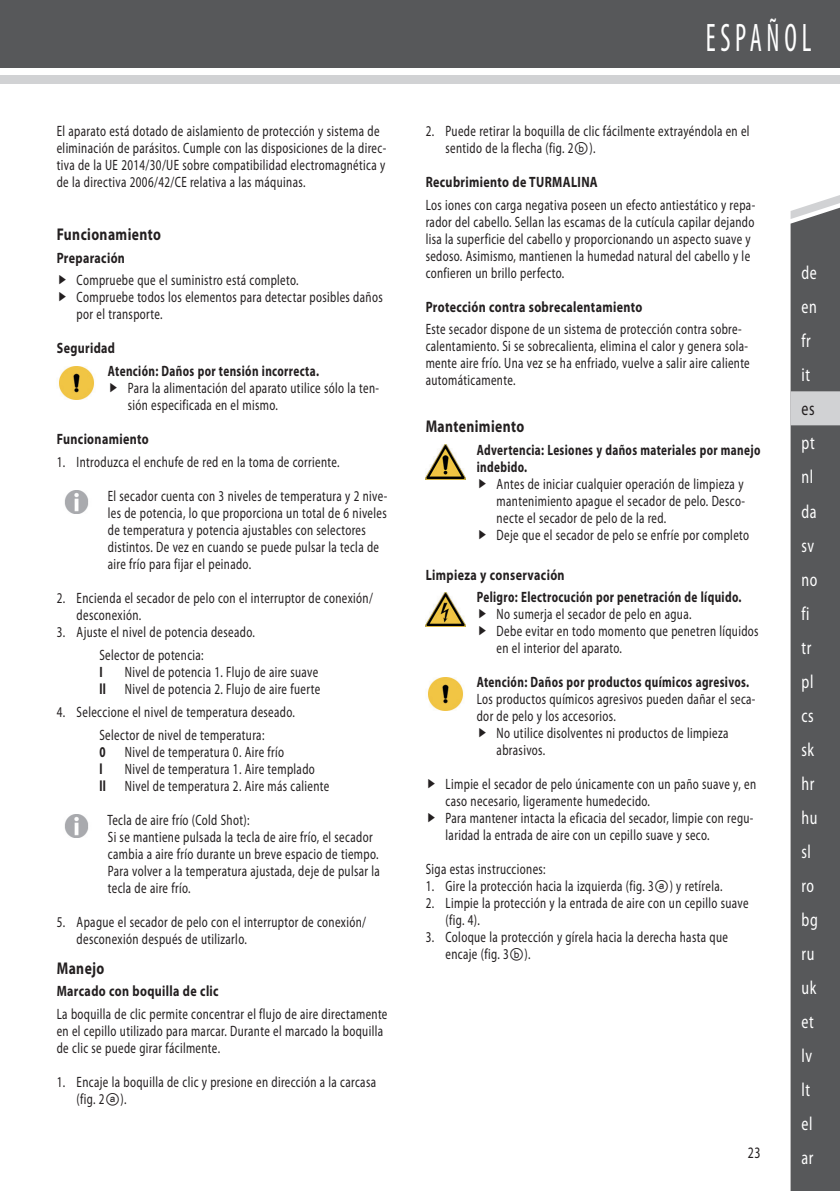
<style>
.page{position:relative;width:840px;height:1191px;background:#fff}
.page>*{position:absolute;margin:0;border:0;box-sizing:border-box;transform-origin:0 0}
.t1{font:condensed 40px "Myriad Pro";letter-spacing:.17em;color:#fff;scale:.7 1}
.t2{font:semi-condensed 19px/34px "Myriad Pro";letter-spacing:.03em;color:#fff;scale:.8 1}
.t3{font:semi-condensed 19px "Myriad Pro";color:#231f20;scale:.8 1}
.t4{font:700 17px "Myriad Pro";letter-spacing:.03em;color:#231f20;scale:.8 1}
.t5{font:semi-condensed 16px "Myriad Pro";color:#231f20;scale:.8 1}
.t6{font:semi-condensed 15px/17px "Myriad Pro";letter-spacing:.03em;color:#231f20;scale:.8 1}
.t7{font:700 semi-condensed 15px/17px "Myriad Pro";letter-spacing:.03em;color:#231f20;scale:.8 1}
.t8{font:700 15px "Myriad Pro";letter-spacing:.03em;color:#231f20;scale:.8 1}
.s1{font-family:"Arial Unicode MS";font-stretch:normal}
</style>
<div class="page">
<div style="left:0;top:0;width:839px;height:67px;background:#57585a"></div>
<div style="left:0;top:75px;width:839px;height:9px;background:#d1d2d4"></div>
<div style="left:790px;top:219px;width:49px;height:972px;background:#57585a"></div>
<svg style="left:790px;top:195px;width:49px;height:24px"></svg>
<div style="left:790px;top:391px;width:49px;height:34px;background:#d1d2d4"></div>
<img style="left:59px;top:366px;width:35px;height:34px">
<img style="left:64px;top:491px;width:25px;height:22px">
<img style="left:64px;top:815px;width:25px;height:22px">
<img style="left:425px;top:445px;width:40px;height:34px">
<img style="left:425px;top:592px;width:40px;height:34px">
<img style="left:428px;top:677px;width:35px;height:34px">
<p class="t6" style="left:57px;top:123px;width:413px">El aparato está dotado de aislamiento de protección y sistema de eliminación de parásitos. Cumple con las disposiciones de la direc&shy;tiva de la UE 2014/30/UE sobre compatibilidad electromagnética y de la directiva 2006/42/CE relativa a las máquinas.</p>
<p class="t4" style="left:57px;top:225px;width:132px">Funcionamiento</p>
<p class="t8" style="left:57px;top:249px;width:87px">Preparación</p>
<p class="t6" style="left:77px;top:272px;width:384px">Compruebe que el suministro está completo.<br>Compruebe todos los elementos para detectar posibles daños por el transporte.</p>
<p class="t8" style="left:57px;top:340px;width:74px">Seguridad</p>
<p class="t7" style="left:108px;top:363px;width:265px">Atención: Daños por tensión incorrecta.</p>
<p class="t6" style="left:128px;top:380px;width:315px">Para la alimentación del aparato utilice sólo la ten&shy;sión especificada en el mismo.</p>
<p class="t8" style="left:57px;top:431px;width:116px">Funcionamiento</p>
<p class="t6" style="left:57px;top:453px;width:355px">1. Introduzca el enchufe de red en la toma de corriente.</p>
<p class="t6" style="left:108px;top:487px;width:351px">El secador cuenta con 3 niveles de temperatura y 2 nive&shy;les de potencia, lo que proporciona un total de 6 niveles de temperatura y potencia ajustables con selectores distintos. De vez en cuando se puede pulsar la tecla de aire frío para fijar el peinado.</p>
<p class="t6" style="left:77px;top:589px;width:371px;text-indent:-20px">2. Encienda el secador de pelo con el interruptor de conexión/ desconexión.</p>
<p class="t6" style="left:57px;top:620px;width:249px;line-height:23px;text-align:center">3. Ajuste el nivel de potencia deseado.<br>Selector de potencia:</p>
<p class="t7" style="left:99px;top:663px;width:6px">I</p>
<p class="t6" style="left:125px;top:663px;width:243px">Nivel de potencia 1. Flujo de aire suave</p>
<p class="t7" style="left:99px;top:680px;width:10px">ll</p>
<p class="t6" style="left:125px;top:680px;width:245px">Nivel de potencia 2. Flujo de aire fuerte</p>
<p class="t6" style="left:99px;top:700px;width:246px;line-height:23px;text-indent:-43px">4. Seleccione el nivel de temperatura deseado.<br>Selector de nivel de temperatura:</p>
<p class="t7" style="left:99px;top:743px;width:9px">0</p>
<p class="t6" style="left:125px;top:743px;width:200px">Nivel de temperatura 0. Aire frío</p>
<p class="t7" style="left:99px;top:760px;width:5px">l</p>
<p class="t6" style="left:125px;top:760px;width:239px">Nivel de temperatura 1. Aire templado</p>
<p class="t7" style="left:99px;top:777px;width:10px">ll</p>
<p class="t6" style="left:125px;top:777px;width:257px">Nivel de temperatura 2. Aire más caliente</p>
<p class="t6" style="left:107px;top:811px;width:342px">Tecla de aire frío (Cold Shot):<br>Si se mantiene pulsada la tecla de aire frío, el secador cambia a aire frío durante un breve espacio de tiempo.<br>Para volver a la temperatura ajustada, deje de pulsar la tecla de aire frío.</p>
<p class="t6" style="left:77px;top:913px;width:363px;text-indent:-20px">5. Apague el secador de pelo con el interruptor de conexión/ desconexión después de utilizarlo.</p>
<p class="t4" style="left:57px;top:958px;width:61px">Manejo</p>
<p class="t8" style="left:57px;top:983px;width:204px">Marcado con boquilla de clic</p>
<p class="t6" style="left:57px;top:1006px;width:414px">La boquilla de clic permite concentrar el flujo de aire directamente en el cepillo utilizado para marcar. Durante el marcado la boquilla de clic se puede girar fácilmente.</p>
<p class="t6" style="left:77px;top:1074px;width:375px;text-indent:-20px">1. Encaje la boquilla de clic y presione en dirección a la carcasa (fig. 2<span class="s1">ⓐ</span>).</p>
<h1 class="t1" style="left:705px;top:16px;width:152px">ESPAÑOL</h1>
<p class="t6" style="left:445px;top:123px;width:381px;text-indent:-20px">2. Puede retirar la boquilla de clic fácilmente extrayéndola en el sentido de la flecha (fig. 2<span class="s1">ⓑ</span>).</p>
<p class="t8" style="left:425px;top:174px;width:217px">Recubrimiento de TURMALINA</p>
<p class="t6" style="left:425px;top:196px;width:413px">Los iones con carga negativa poseen un efecto antiestático y repa&shy;rador del cabello. Sellan las escamas de la cutícula capilar dejando lisa la superficie del cabello y proporcionando un aspecto suave y sedoso. Asimismo, mantienen la humedad natural del cabello y le confieren un brillo perfecto.</p>
<p class="t8" style="left:425px;top:298px;width:272px">Protección contra sobrecalentamiento</p>
<p class="t6" style="left:425px;top:321px;width:406px">Este secador dispone de un sistema de protección contra sobre&shy;calentamiento. Si se sobrecalienta, elimina el calor y genera sola&shy;mente aire frío. Una vez se ha enfriado, vuelve a salir aire caliente automáticamente.</p>
<p class="t4" style="left:425px;top:417px;width:125px">Mantenimiento</p>
<p class="t7" style="left:476px;top:441px;width:356px">Advertencia: Lesiones y daños materiales por manejo indebido.</p>
<p class="t6" style="left:496px;top:476px;width:317px">Antes de iniciar cualquier operación de limpieza y mantenimiento apague el secador de pelo. Desco&shy;necte el secador de pelo de la red.<br>Deje que el secador de pelo se enfríe por completo</p>
<p class="t8" style="left:425px;top:566px;width:175px">Limpieza y conservación</p>
<p class="t7" style="left:476px;top:589px;width:332px">Peligro: Electrocución por penetración de líquido.</p>
<p class="t6" style="left:496px;top:606px;width:329px">No sumerja el secador de pelo en agua.<br>Debe evitar en todo momento que penetren líquidos en el interior del aparato.</p>
<p class="t7" style="left:476px;top:674px;width:342px">Atención: Daños por productos químicos agresivos.</p>
<p class="t6" style="left:476px;top:691px;width:350px">Los productos químicos agresivos pueden dañar el seca-</p>
<p class="t6" style="left:476px;top:708px;width:175px">dor de pelo y los accesorios.</p>
<p class="t6" style="left:496px;top:725px;width:291px">No utilice disolventes ni productos de limpieza</p>
<p class="t6" style="left:496px;top:742px;width:62px">abrasivos.</p>
<p class="t6" style="left:445px;top:776px;width:389px">Limpie el secador de pelo únicamente con un paño suave y, en caso necesario, ligeramente humedecido.<br>Para mantener intacta la eficacia del secador, limpie con regu&shy;laridad la entrada de aire con un cepillo suave y seco.</p>
<p class="t6" style="left:425px;top:861px;width:151px">Siga estas instrucciones:</p>
<p class="t6" style="left:425px;top:878px;width:372px">1. Gire la protección hacia la izquierda (fig. 3<span class="s1">ⓐ</span>) y retírela.</p>
<p class="t6" style="left:445px;top:895px;width:380px;text-indent:-20px">2. Limpie la protección y la entrada de aire con un cepillo suave (fig. 4).</p>
<p class="t6" style="left:445px;top:929px;width:354px;text-indent:-20px">3. Coloque la protección y gírela hacia la derecha hasta que encaje (fig. 3<span class="s1">ⓑ</span>).</p>
<p class="t5" style="left:747px;top:1143px;width:17px">23</p>
<p class="t2" style="left:801px;top:256px;width:21px">de en fr it</p>
<p class="t3" style="left:801px;top:399px;width:18px">es</p>
<p class="t2" style="left:801px;top:426px;width:22px">pt nl da sv no fi tr pl cs sk hr hu sl ro bg ru uk et lv lt el ar</p>
</div>
